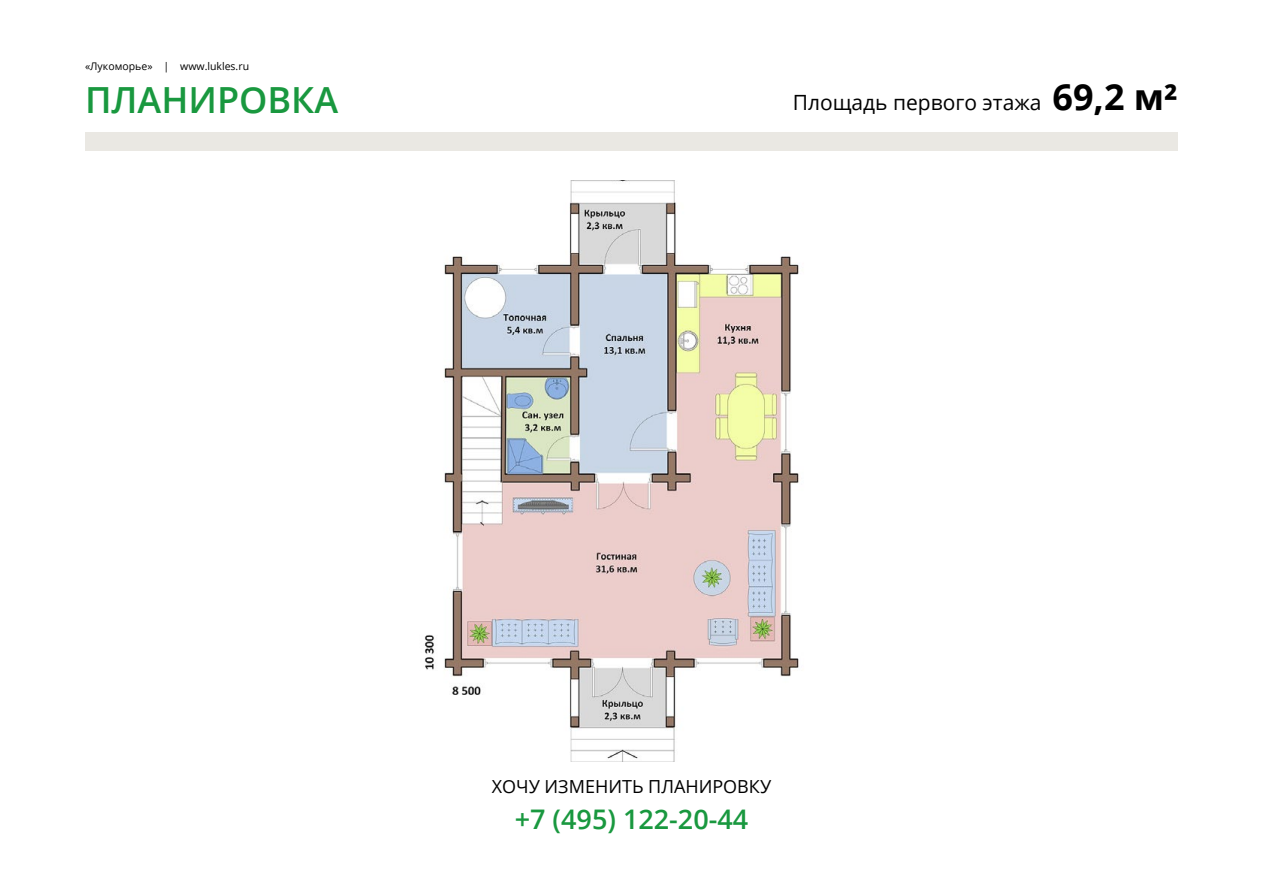
<style>
.page{position:relative;width:1263px;height:893px;background:#fff}
.page>*{position:absolute;margin:0;border:0;box-sizing:border-box;transform-origin:0 0}
.t1{font:600 36px "Open Sans";color:#19983f}
.t2{font:600 27px "Open Sans";color:#19983f}
.t3{font:21px "Open Sans";color:#000}
.t4{font:18px "Open Sans";color:#000}
.t5{font:10.5px "Open Sans";color:#000}
.s1{font-weight:700;font-size:36px}
</style>
<div class="page">
<img style="left:424px;top:180px;width:375px;height:582px">
<div style="left:85px;top:132px;width:1093px;height:19px;background:#eae8e3"></div>
<p class="t5" style="left:85px;top:59px;width:166px">«Лукоморье» | www.lukles.ru</p>
<h1 class="t1" style="left:85px;top:75px;width:255px">ПЛАНИРОВКА</h1>
<p class="t3" style="left:793px;top:88px;width:387px">Площадь первого этажа <span class="s1">69,2 м²</span></p>
<p class="t4" style="left:492px;top:775px;width:281px">ХОЧУ ИЗМЕНИТЬ ПЛАНИ РОВКУ</p>
<p class="t2" style="left:515px;top:800px;width:235px">+7 (495) 122-20-44</p>
</div>
